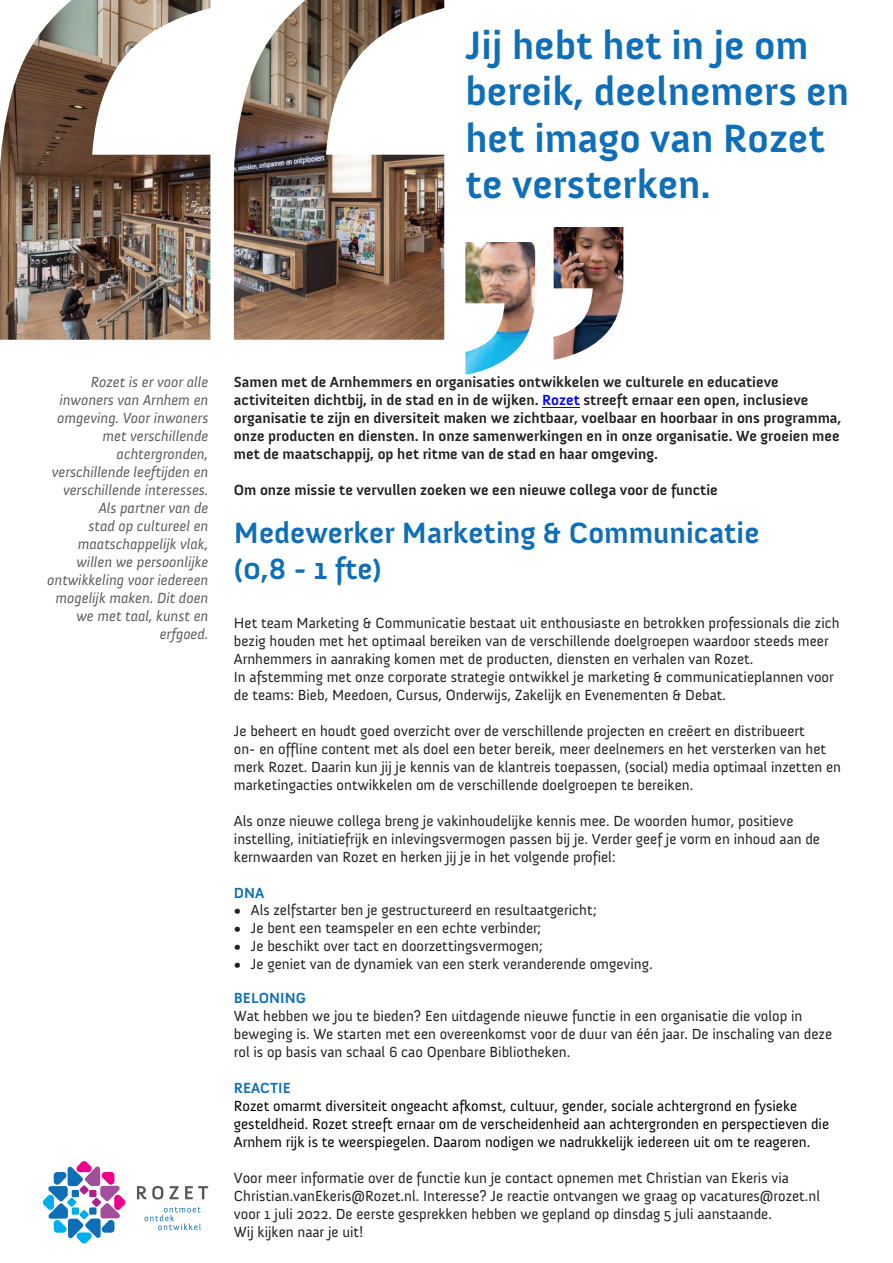
<style>
.page{position:relative;width:893px;height:1263px;background:#fff}
.page>*{position:absolute;margin:0;border:0;box-sizing:border-box;transform-origin:0 0}
.t1{font:700 40.5px/46.5px "Anivers";color:#0f6eb8}
.t2{font:700 30px/36px "Anivers";color:#0f6eb8}
.t3{font:15px/18px "Anivers";color:#231f20}
.t4{font:700 15px/18px "Anivers";color:#231f20}
.t5{font:italic 15px/18px "Anivers";color:#57585a;text-align:right}
.t6{font:15px/18px "Anivers";color:#000}
.t7{font:700 15px "Anivers";color:#0f6eb8}
.s1{color:#0001fe}
.s2{font-weight:700;color:#0f6eb8}
</style>
<div class="page">
<img style="left:465px;top:242px;width:70px;height:132px">
<img style="left:554px;top:227px;width:69px;height:132px">
<img style="left:234px;top:0;width:210px;height:340px">
<img style="left:0;top:0;width:210px;height:340px">
<svg style="left:137px;top:1186px;width:9px;height:13px"></svg>
<svg style="left:152px;top:1186px;width:11px;height:13px"></svg>
<svg style="left:169px;top:1186px;width:10px;height:13px"></svg>
<svg style="left:185px;top:1186px;width:23px;height:13px"></svg>
<svg style="left:145px;top:1207px;width:56px;height:23px"></svg>
<svg style="left:43px;top:1161px;width:83px;height:83px"></svg>
<div style="left:89px;top:1190px;width:7px;height:7px;background:#ab208e"></div>
<hr style="left:542px;top:407px;width:38px;height:1px;background:#0001fe">
<p class="t1" style="left:465px;top:22px;width:385px">Jij hebt het in je om bereik, deelnemers en het imago van Rozet te versterken.</p>
<p class="t5" style="left:47px;top:373px;width:163px">Rozet is er voor alle inwoners van Arnhem en omgeving. Voor inwoners met verschillende achtergronden, verschillende leeftijden en verschillende interesses.<br>Als partner van de<br>stad op cultureel en maatschappelijk vlak, willen we persoonlijke ontwikkeling voor iedereen mogelijk maken. Dit doen we met taal, kunst en erfgoed.</p>
<p class="t4" style="left:234px;top:373px;width:609px">Samen met de Arnhemmers en organisaties ontwikkelen we culturele en educatieve activiteiten dichtbij, in de stad en in de wijken. <span class="s1">Rozet</span> streeft ernaar een open, inclusieve organisatie te zijn en diversiteit maken we zichtbaar, voelbaar en hoorbaar in ons programma, onze producten en diensten. In onze samenwerkingen en in onze organisatie. We groeien mee met de maatschappij, op het ritme van de stad en haar omgeving.</p>
<p class="t4" style="left:234px;top:481px;width:485px">Om onze missie te vervullen zoeken we een nieuwe collega voor de functie</p>
<p class="t2" style="left:234px;top:515px;width:527px">Medewerker Marketing &amp; Communicatie (0,8 - 1 fte)</p>
<p class="t3" style="left:234px;top:614px;width:607px">Het team Marketing &amp; Communicatie bestaat uit enthousiaste en betrokken professionals die zich bezig houden met het optimaal bereiken van de verschillende doelgroepen waardoor steeds meer Arnhemmers in aanraking komen met de producten, diensten en verhalen van Rozet.<br>In afstemming met onze corporate strategie ontwikkel je marketing &amp; communicatieplannen voor de teams: Bieb, Meedoen, Cursus, Onderwijs, Zakelijk en Evenementen &amp; Debat.</p>
<p class="t3" style="left:234px;top:722px;width:609px">Je beheert en houdt goed overzicht over de verschillende projecten en creëert en distribueert<br>on- en offline content met als doel een beter bereik, meer deelnemers en het versterken van het merk Rozet. Daarin kun jij je kennis van de klantreis toepassen, (social) media optimaal inzetten en marketingacties ontwikkelen om de verschillende doelgroepen te bereiken.</p>
<p class="t3" style="left:234px;top:812px;width:588px">Als onze nieuwe collega breng je vakinhoudelijke kennis mee. De woorden humor, positieve instelling, initiatiefrijk en inlevingsvermogen passen bij je. Verder geef je vorm en inhoud aan de kernwaarden van Rozet en herken jij je in het volgende profiel:</p>
<p class="t7" style="left:234px;top:884px;width:32px">DNA</p>
<p class="t3" style="left:234px;top:902px;width:364px">• Als zelfstarter ben je gestructureerd en resultaatgericht;</p>
<p class="t3" style="left:234px;top:920px;width:309px">• Je bent een teamspeler en een echte verbinder;</p>
<p class="t3" style="left:234px;top:938px;width:310px">• Je beschikt over tact en doorzettingsvermogen;</p>
<p class="t3" style="left:234px;top:956px;width:420px">• Je geniet van de dynamiek van een sterk veranderende omgeving.</p>
<p class="t3" style="left:234px;top:989px;width:600px"><span class="s2">BELONING<br></span>Wat hebben we jou te bieden? Een uitdagende nieuwe functie in een organisatie die volop in beweging is. We starten met een overeenkomst voor de duur van één jaar. De inschaling van deze rol is op basis van schaal 6 cao Openbare Bibliotheken.</p>
<p class="t6" style="left:234px;top:1079px;width:597px"><span class="s2">REACTIE<br></span>Rozet omarmt diversiteit ongeacht afkomst, cultuur, gender, sociale achtergrond en fysieke gesteldheid. Rozet streeft ernaar om de verscheidenheid aan achtergronden en perspectieven die Arnhem rijk is te weerspiegelen. Daarom nodigen we nadrukkelijk iedereen uit om te reageren.</p>
<p class="t3" style="left:234px;top:1169px;width:588px">Voor meer informatie over de functie kun je contact opnemen met Christian van Ekeris via Christian.vanEkeris@Rozet.nl. Interesse? Je reactie ontvangen we graag op vacatures@rozet.nl voor 1 juli 2022. De eerste gesprekken hebben we gepland op dinsdag 5 juli aanstaande.<br>Wij kijken naar je uit!</p>
</div>
